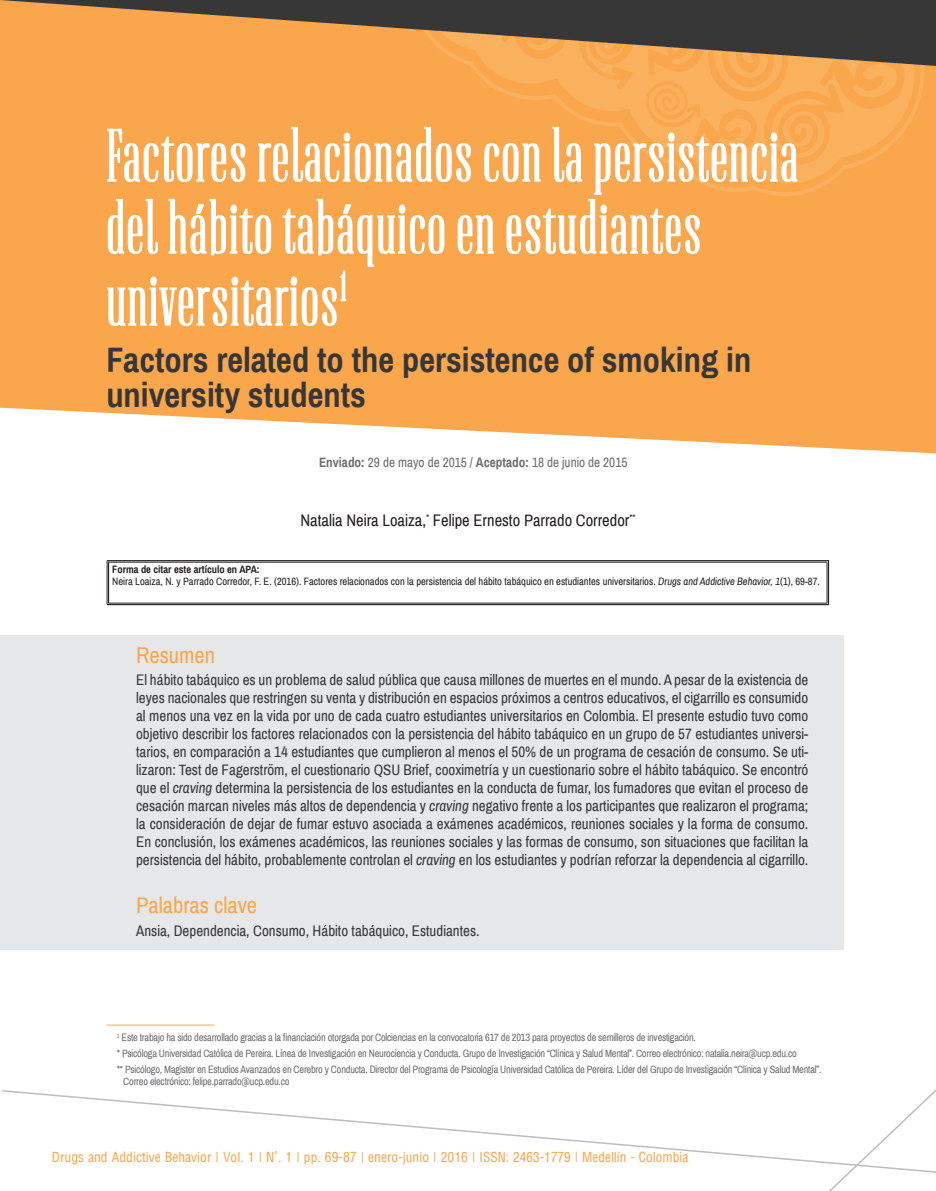
<style>
.page{position:relative;width:936px;height:1191px;background:#fff}
.page>*{position:absolute;margin:0;border:0;box-sizing:border-box;transform-origin:0 0}
.t1{font:73.5px/72px "Flenja";letter-spacing:.02em;color:#fff}
.t2{font:700 34.5px/34.5px "Archivo Narrow";color:#363736}
.t3{font:22.5px "Archivo Narrow";color:#f9a64c}
.t4{font:16.5px "Archivo Narrow";color:#231f20}
.t5{font:15px/18px "Archivo Narrow";color:#363736;text-align:justify}
.t6{font:13.5px "Arena Condensed";color:#f9a64c}
.t7{font:13.5px "Archivo Narrow";color:#6c6d70}
.t8{font:10.5px/15.9px "Archivo Narrow";letter-spacing:-.02em;color:#6c6d70}
.t9{font:10.5px/12px "Archivo Narrow";color:#231f20}
.s1{font-weight:700}
.s2{font-style:italic}
</style>
<div class="page">
<div style="left:0;top:635px;width:843px;height:314px;background:#e6e7e9"></div>
<svg style="left:0;top:66px;width:935px;height:387px;background:#f9b061"></svg>
<svg style="left:0;top:0;width:935px;height:66px;background:#986e41"></svg>
<svg style="left:410px;top:28px;width:516px;height:170px;background:#e79c4b"></svg>
<svg style="left:422px;top:28px;width:492px;height:155px;background:#d7974f"></svg>
<svg style="left:106px;top:126px;width:692px;height:210px;background:#f9b264"></svg>
<hr style="left:106px;top:1024px;width:108px;height:1px;background:#f9a64c">
<hr style="left:107px;top:560px;width:722px;height:1px;background:#231f20">
<hr style="left:108px;top:561px;width:719px;height:1px;background:#231f20">
<hr style="left:108px;top:603px;width:719px;height:1px;background:#231f20">
<hr style="left:107px;top:604px;width:722px;height:1px;background:#231f20">
<hr style="left:107px;top:561px;width:1px;height:43px;background:#231f20">
<hr style="left:108px;top:562px;width:1px;height:41px;background:#231f20">
<hr style="left:826px;top:562px;width:1px;height:41px;background:#231f20">
<hr style="left:827px;top:561px;width:2px;height:43px;background:#231f20">
<svg style="left:2px;top:1090px;width:825px;height:74px"></svg>
<svg style="left:827px;top:1090px;width:108px;height:101px"></svg>
<h1 class="t1" style="left:106px;top:121px;width:693px">Factores relacionados con la persistencia del hábito tabáquico en estudiantes universitarios<sup>1</sup></h1>
<h2 class="t2" style="left:106px;top:343px;width:646px">Factors related to the persistence of smoking in university students</h2>
<p class="t7" style="left:319px;top:454px;width:310px"><span class="s1">Enviado:</span> 29 de mayo de 2015 / <span class="s1">Aceptado:</span> 18 de junio de 2015</p>
<p class="t4" style="left:300px;top:510px;width:336px">Natalia Neira Loaiza,<sup>*</sup> Felipe Ernesto Parrado Corredor<sup>**</sup></p>
<p class="t9" style="left:112px;top:564px;width:709px"><span class="s1">Forma de citar este artículo en APA:<br></span>Neira Loaiza, N. y Parrado Corredor, F. E. (2016). Factores relacionados con la persistencia del hábito tabáquico en estudiantes universitarios. <span class="s2">Drugs and Addictive Behavior, 1</span>(1), 69-87.</p>
<h3 class="t3" style="left:136px;top:641px;width:80px">Resumen</h3>
<p class="t5" style="left:136px;top:671px;width:673px">El hábito tabáquico es un problema de salud pública que causa millones de muertes en el mundo. A pesar de la existencia de leyes nacionales que restringen su venta y distribución en espacios próximos a centros educativos, el cigarrillo es consumido al menos una vez en la vida por uno de cada cuatro estudiantes universitarios en Colombia. El presente estudio tuvo como objetivo describir los factores relacionados con la persistencia del hábito tabáquico en un grupo de 57 estudiantes universi&shy;tarios, en comparación a 14 estudiantes que cumplieron al menos el 50% de un programa de cesación de consumo. Se uti&shy;lizaron: Test de Fagerström, el cuestionario QSU Brief, cooximetría y un cuestionario sobre el hábito tabáquico. Se encontró que el <span class="s2">craving</span> determina la persistencia de los estudiantes en la conducta de fumar, los fumadores que evitan el proceso de cesación marcan niveles más altos de dependencia y <span class="s2">craving</span> negativo frente a los participantes que realizaron el programa; la consideración de dejar de fumar estuvo asociada a exámenes académicos, reuniones sociales y la forma de consumo.<br>En conclusión, los exámenes académicos, las reuniones sociales y las formas de consumo, son situaciones que facilitan la persistencia del hábito, probablemente controlan el <span class="s2">craving</span> en los estudiantes y podrían reforzar la dependencia al cigarrillo.</p>
<h3 class="t3" style="left:136px;top:891px;width:123px">Palabras clave</h3>
<p class="t5" style="left:136px;top:921px;width:345px">Ansia, Dependencia, Consumo, Hábito tabáquico, Estudiantes.</p>
<p class="t8" style="left:117px;top:1029px;width:706px"><sup>1</sup> Este trabajo ha sido desarrollado gracias a la financiación otorgada por Colciencias en la convocatoria 617 de 2013 para proyectos de semilleros de investigación.<br>* Psicóloga Universidad Católica de Pereira. Línea de Investigación en Neurociencia y Conducta. Grupo de Investigación “Clínica y Salud Mental”. Correo electrónico: natalia.neira@ucp.edu.co<br>** Psicólogo, Magister en Estudios Avanzados en Cerebro y Conducta. Director del Programa de Psicología Universidad Católica de Pereira. Líder del Grupo de Investigación “Clínica y Salud Mental”.</p>
<p class="t8" style="left:123px;top:1073px;width:168px">Correo electrónico: felipe.parrado@ucp.edu.co</p>
<p class="t6" style="left:52px;top:1149px;width:637px">Drugs and Addictive Behavior | Vol. 1 | N°. 1 | pp. 69-87 | enero-junio | 2016 | ISSN: 2463-1779 | Medellín - Colombia</p>
</div>
